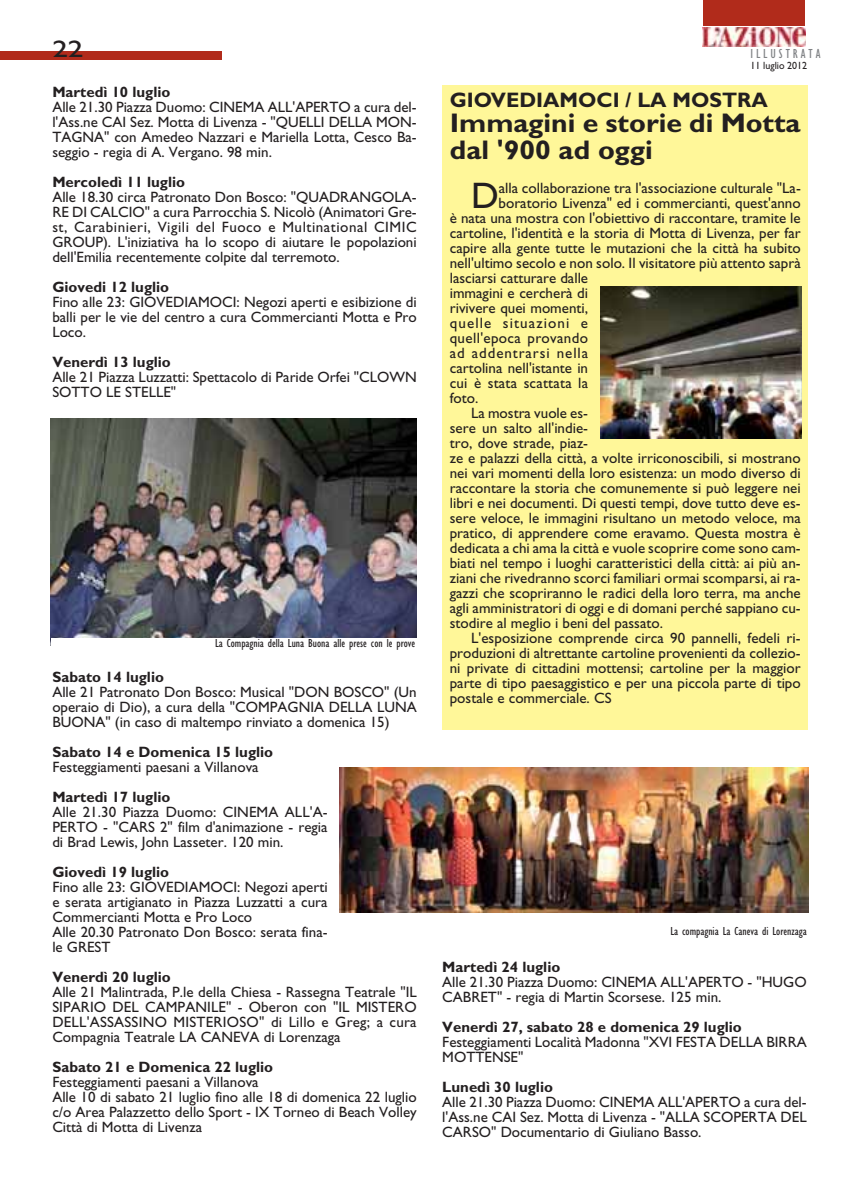
<style>
.page{position:relative;width:851px;height:1191px;background:#fff}
.page>*{position:absolute;margin:0;border:0;box-sizing:border-box;transform-origin:0 0}
.t1{font:36.9px "Gill Sans";color:#231f20}
.t2{font:700 27px/27px "Gill Sans";color:#231f20;scale:1.05 1}
.t3{font:24px "Gill Sans";color:#231f20;scale:1.3 1}
.t4{font:700 21px "Gill Sans";color:#231f20}
.t5{font:15px/15px "Gill Sans";color:#231f20;text-align:justify}
.t6{font:700 15px "Gill Sans";color:#231f20}
.t7{font:15px "Gill Sans";letter-spacing:.025em;color:#231f20}
.t8{font:15px "Gill Sans";letter-spacing:.06em;color:#231f20}
.t9{font:15px "Gill Sans";letter-spacing:.075em;color:#231f20}
.t10{font:condensed 13.5px "Gill Sans";letter-spacing:.22em;color:#808285}
.t11{font:condensed 12px "Gill Sans";color:#231f20}
.t12{font:10.5px "Gill Sans";color:#231f20;scale:.95 1}
</style>
<div class="page">
<svg style="left:702px;top:21px;width:104px;height:26px"></svg>
<img style="left:702px;top:28px;width:102px;height:18px">
<div style="left:0;top:51px;width:221px;height:9px;background:#b12b1b"></div>
<div style="left:703px;top:0;width:101px;height:25px;background:#b12b1b"></div>
<div style="left:442px;top:85px;width:366px;height:644px;background:#fff799"></div>
<img style="left:51px;top:418px;width:365px;height:219px">
<img style="left:600px;top:287px;width:200px;height:151px">
<img style="left:339px;top:768px;width:469px;height:144px">
<h3 class="t3" style="left:52px;top:40px;width:26px">22</h3>
<p class="t6" style="left:52px;top:86px;width:119px">Martedì 10 luglio</p>
<p class="t5" style="left:52px;top:101px;width:366px">Alle 21.30 Piazza Duomo: CINEMA ALL'APERTO a cura del&shy;l'Ass.ne CAI Sez. Motta di Livenza - "QUELLI DELLA MON-TAGNA" con Amedeo Nazzari e Mariella Lotta, Cesco Ba&shy;seggio - regia di A. Vergano. 98 min.</p>
<p class="t6" style="left:52px;top:176px;width:134px">Mercoledì 11 luglio</p>
<p class="t5" style="left:52px;top:191px;width:366px">Alle 18.30 circa Patronato Don Bosco: "QUADRANGOLA-RE DI CALCIO" a cura Parrocchia S. Nicolò (Animatori Gre&shy;st, Carabinieri, Vigili del Fuoco e Multinational CIMIC GROUP). L'iniziativa ha lo scopo di aiutare le popolazioni dell'Emilia recentemente colpite dal terremoto.</p>
<p class="t6" style="left:52px;top:281px;width:118px">Giovedi 12 luglio</p>
<p class="t5" style="left:52px;top:296px;width:366px">Fino alle 23: GIOVEDIAMOCI: Negozi aperti e esibizione di balli per le vie del centro a cura Commercianti Motta e Pro Loco.</p>
<p class="t6" style="left:52px;top:356px;width:120px">Venerdì 13 luglio</p>
<p class="t5" style="left:52px;top:371px;width:366px">Alle 21 Piazza Luzzatti: Spettacolo di Paride Orfei "CLOWN<br>SOTTO LE STELLE"</p>
<p class="t11" style="left:215px;top:639px;width:201px">La Compagnia della Luna Buona alle prese con le prove</p>
<p class="t6" style="left:52px;top:671px;width:113px">Sabato 14 luglio</p>
<p class="t5" style="left:52px;top:686px;width:366px">Alle 21 Patronato Don Bosco: Musical "DON BOSCO" (Un operaio di Dio), a cura della "COMPAGNIA DELLA LUNA BUONA" (in caso di maltempo rinviato a domenica 15)</p>
<p class="t6" style="left:52px;top:746px;width:222px">Sabato 14 e Domenica 15 luglio</p>
<p class="t5" style="left:52px;top:761px;width:208px">Festeggiamenti paesani a Villanova</p>
<p class="t6" style="left:52px;top:791px;width:119px">Martedì 17 luglio</p>
<p class="t5" style="left:52px;top:806px;width:277px">Alle 21.30 Piazza Duomo: CINEMA ALL'A-PERTO - "CARS 2" film d'animazione - regia di Brad Lewis, John Lasseter. 120 min.</p>
<p class="t6" style="left:52px;top:866px;width:118px">Giovedì 19 luglio</p>
<p class="t5" style="left:52px;top:881px;width:277px;text-align:left">Fino alle 23: GIOVEDIAMOCI: Negozi aperti e serata artigianato in Piazza Luzzatti a cura Commercianti Motta e Pro Loco<br>Alle 20.30 Patronato Don Bosco: serata fina&shy;le GREST</p>
<p class="t6" style="left:52px;top:971px;width:120px">Venerdì 20 luglio</p>
<p class="t5" style="left:52px;top:986px;width:366px">Alle 21 Malintrada, P.le della Chiesa - Rassegna Teatrale "IL SIPARIO DEL CAMPANILE" - Oberon con "IL MISTERO DELL'ASSASSINO MISTERIOSO" di Lillo e Greg; a cura Compagnia Teatrale LA CANEVA di Lorenzaga</p>
<p class="t6" style="left:52px;top:1061px;width:222px">Sabato 21 e Domenica 22 luglio</p>
<p class="t5" style="left:52px;top:1076px;width:366px;text-align:left">Festeggiamenti paesani a Villanova<br>Alle 10 di sabato 21 luglio fino alle 18 di domenica 22 luglio c/o Area Palazzetto dello Sport - IX Torneo di Beach Volley Città di Motta di Livenza</p>
<p class="t10" style="left:750px;top:48px;width:71px">ILLUSTRATA</p>
<p class="t12" style="left:750px;top:62px;width:61px">11 luglio 2012</p>
<h3 class="t4" style="left:449px;top:92px;width:319px">GIOVEDIAMOCI / LA MOSTRA</h3>
<h2 class="t2" style="left:449px;top:112px;width:335px">Immagini e storie di Motta dal '900 ad oggi</h2>
<h1 class="t1" style="left:471px;top:182px;width:29px">D</h1>
<p class="t5" style="left:498px;top:182px;width:303px">alla collaborazione tra l'associazione culturale "La-</p>
<p class="t5" style="left:498px;top:197px;width:303px">boratorio Livenza" ed i commercianti, quest'anno</p>
<p class="t5" style="left:449px;top:212px;width:352px">è nata una mostra con l'obiettivo di raccontare, tramite le</p>
<p class="t5" style="left:449px;top:227px;width:352px">cartoline, l'identità e la storia di Motta di Livenza, per far</p>
<p class="t5" style="left:449px;top:242px;width:352px">capire alla gente tutte le mutazioni che la città ha subito</p>
<p class="t5" style="left:449px;top:257px;width:352px">nell'ultimo secolo e non solo. Il visitatore più attento saprà</p>
<p class="t5" style="left:449px;top:272px;width:140px">lasciarsi catturare dalle</p>
<p class="t5" style="left:449px;top:287px;width:140px">immagini e cercherà di</p>
<p class="t5" style="left:449px;top:302px;width:140px">rivivere quei momenti,</p>
<p class="t9" style="left:449px;top:317px;width:140px">quelle situazioni e</p>
<p class="t7" style="left:449px;top:332px;width:140px">quell'epoca provando</p>
<p class="t8" style="left:449px;top:347px;width:140px">ad addentrarsi nella</p>
<p class="t5" style="left:449px;top:362px;width:140px">cartolina nell'istante in</p>
<p class="t5" style="left:449px;top:377px;width:140px">cui è stata scattata la</p>
<p class="t5" style="left:449px;top:392px;width:30px">foto.</p>
<p class="t5" style="left:471px;top:407px;width:118px">La mostra vuole es-</p>
<p class="t5" style="left:449px;top:422px;width:140px">sere un salto all'indie-</p>
<p class="t5" style="left:449px;top:437px;width:140px">tro, dove strade, piaz-</p>
<p class="t5" style="left:449px;top:452px;width:352px">ze e palazzi della città, a volte irriconoscibili, si mostrano</p>
<p class="t5" style="left:449px;top:467px;width:352px">nei vari momenti della loro esistenza: un modo diverso di</p>
<p class="t5" style="left:449px;top:482px;width:352px">raccontare la storia che comunemente si può leggere nei</p>
<p class="t5" style="left:449px;top:497px;width:352px">libri e nei documenti. Di questi tempi, dove tutto deve es-</p>
<p class="t5" style="left:449px;top:512px;width:352px">sere veloce, le immagini risultano un metodo veloce, ma</p>
<p class="t5" style="left:449px;top:527px;width:352px">pratico, di apprendere come eravamo. Questa mostra è</p>
<p class="t5" style="left:449px;top:542px;width:352px">dedicata a chi ama la città e vuole scoprire come sono cam-</p>
<p class="t5" style="left:449px;top:557px;width:352px">biati nel tempo i luoghi caratteristici della città: ai più an-</p>
<p class="t5" style="left:449px;top:572px;width:352px">ziani che rivedranno scorci familiari ormai scomparsi, ai ra-</p>
<p class="t5" style="left:449px;top:587px;width:352px">gazzi che scopriranno le radici della loro terra, ma anche</p>
<p class="t5" style="left:449px;top:602px;width:352px">agli amministratori di oggi e di domani perché sappiano cu-</p>
<p class="t5" style="left:449px;top:617px;width:215px">stodire al meglio i beni del passato.</p>
<p class="t5" style="left:471px;top:632px;width:331px">L'esposizione comprende circa 90 pannelli, fedeli ri-</p>
<p class="t5" style="left:449px;top:647px;width:352px">produzioni di altrettante cartoline provenienti da collezio-</p>
<p class="t5" style="left:449px;top:662px;width:352px">ni private di cittadini mottensi; cartoline per la maggior</p>
<p class="t5" style="left:449px;top:677px;width:352px">parte di tipo paesaggistico e per una piccola parte di tipo</p>
<p class="t5" style="left:449px;top:692px;width:163px">postale e commerciale. CS</p>
<p class="t11" style="left:670px;top:926px;width:138px">La compagnia La Caneva di Lorenzaga</p>
<p class="t6" style="left:442px;top:962px;width:119px">Martedì 24 luglio</p>
<p class="t5" style="left:442px;top:976px;width:366px">Alle 21.30 Piazza Duomo: CINEMA ALL'APERTO - "HUGO<br>CABRET" - regia di Martin Scorsese. 125 min.</p>
<p class="t6" style="left:442px;top:1022px;width:301px">Venerdì 27, sabato 28 e domenica 29 luglio</p>
<p class="t5" style="left:442px;top:1036px;width:366px">Festeggiamenti Località Madonna "XVI FESTA DELLA BIRRA<br>MOTTENSE"</p>
<p class="t6" style="left:442px;top:1082px;width:112px">Lunedì 30 luglio</p>
<p class="t5" style="left:442px;top:1096px;width:366px">Alle 21.30 Piazza Duomo: CINEMA ALL'APERTO a cura del&shy;l'Ass.ne CAI Sez. Motta di Livenza - "ALLA SCOPERTA DEL CARSO" Documentario di Giuliano Basso.</p>
</div>
